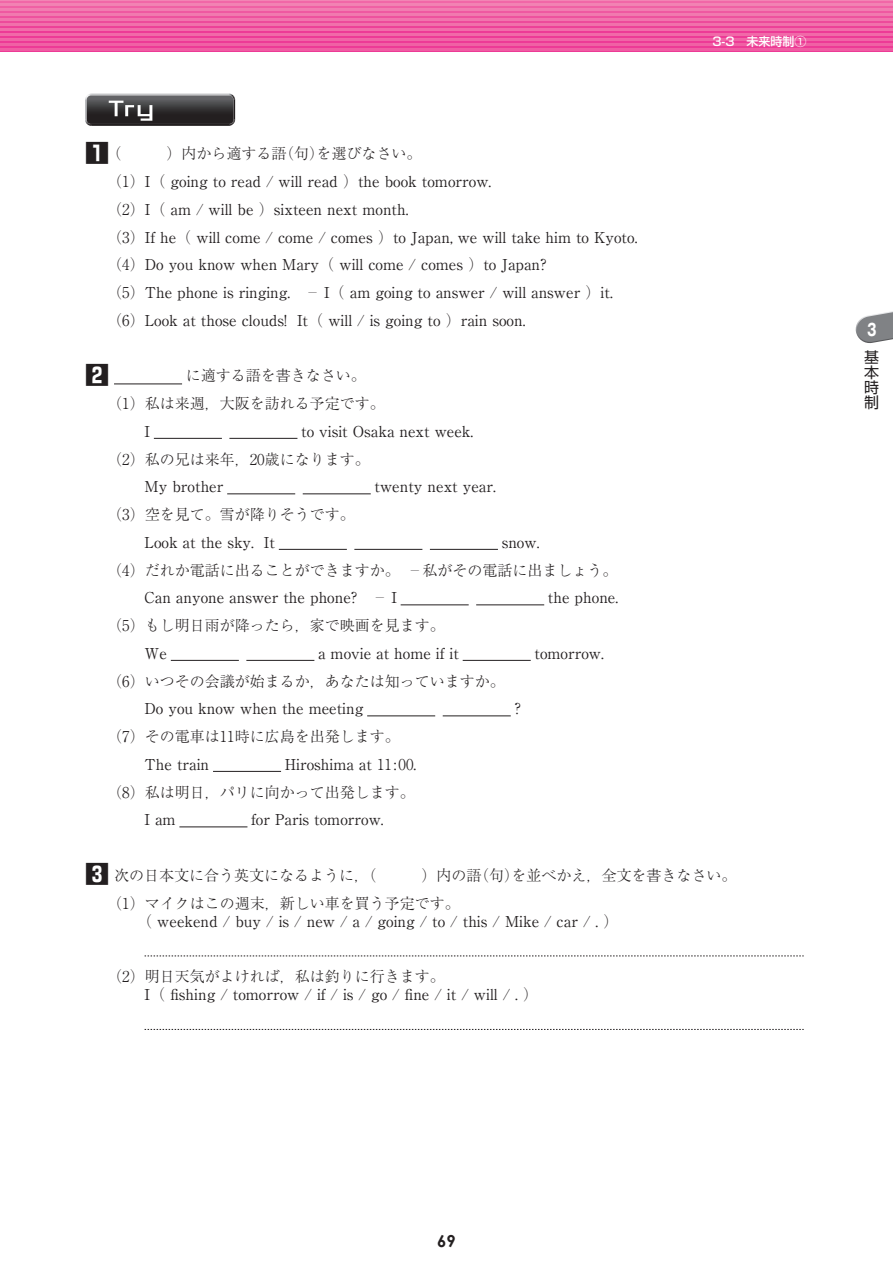
<style>
.page{position:relative;width:893px;height:1263px;background:#fff}
.page>*{position:absolute;margin:0;border:0;box-sizing:border-box;transform-origin:0 0}
.t1{font:700 24px "Shin Go Pr 6";color:#231f20}
.t2{font:700 16.5px "Century Gothic";color:#231f20}
.t3{font:700 16.5px "Gothic MB101 Pr 6";color:#fff;scale:.75 1}
.t4{font:15px/27.8px "Ryumin Pr 6";color:#231f20}
.t5{font:300 15px/27.8px "Ryumin Pr 6";color:#231f20}
.t6{font:15px/15px "Shin Go Pr 6";color:#231f20;text-align:justify}
.t7{font:500 12px "Shin Go Pro";color:#fff}
.s1{font-family:"Shin Go Pr 6";font-weight:700;font-size:24px}
.s2{font-weight:300}
.s3{font-weight:400}
</style>
<div class="page">
<svg style="left:0;top:0;width:893px;height:52px;background:#ee55a0"></svg>
<hr style="left:1px;top:0;width:892px;height:1px;background:#f284b4">
<hr style="left:1px;top:4px;width:892px;height:2px;background:#f181b2">
<hr style="left:1px;top:9px;width:892px;height:2px;background:#f17cb0">
<hr style="left:1px;top:14px;width:892px;height:2px;background:#f178ae">
<hr style="left:1px;top:19px;width:892px;height:2px;background:#f174ad">
<hr style="left:1px;top:24px;width:892px;height:2px;background:#f16fab">
<hr style="left:1px;top:29px;width:892px;height:2px;background:#f16ca9">
<hr style="left:1px;top:34px;width:892px;height:2px;background:#f168a8">
<hr style="left:1px;top:39px;width:892px;height:2px;background:#f064a6">
<hr style="left:1px;top:44px;width:892px;height:2px;background:#f060a4">
<hr style="left:1px;top:49px;width:892px;height:2px;background:#ef5ca3">
<svg style="left:855px;top:311px;width:38px;height:32px"></svg>
<svg style="left:85px;top:94px;width:150px;height:32px;background:#4d4c4d"></svg>
<hr style="left:114px;top:384px;width:68px;height:1px;background:#231f20">
<hr style="left:154px;top:438px;width:68px;height:1px;background:#231f20">
<hr style="left:229px;top:438px;width:68px;height:1px;background:#231f20">
<hr style="left:227px;top:494px;width:68px;height:1px;background:#231f20">
<hr style="left:303px;top:494px;width:68px;height:1px;background:#231f20">
<hr style="left:279px;top:549px;width:68px;height:1px;background:#231f20">
<hr style="left:354px;top:549px;width:68px;height:1px;background:#231f20">
<hr style="left:430px;top:549px;width:68px;height:1px;background:#231f20">
<hr style="left:401px;top:605px;width:68px;height:1px;background:#231f20">
<hr style="left:476px;top:605px;width:68px;height:1px;background:#231f20">
<hr style="left:171px;top:660px;width:68px;height:1px;background:#231f20">
<hr style="left:246px;top:660px;width:68px;height:1px;background:#231f20">
<hr style="left:463px;top:660px;width:68px;height:1px;background:#231f20">
<hr style="left:367px;top:716px;width:68px;height:1px;background:#231f20">
<hr style="left:443px;top:716px;width:68px;height:1px;background:#231f20">
<hr style="left:213px;top:771px;width:68px;height:1px;background:#231f20">
<hr style="left:179px;top:827px;width:68px;height:1px;background:#231f20">
<svg style="left:145px;top:956px;width:659px;height:1px"></svg>
<svg style="left:145px;top:1029px;width:659px;height:1px"></svg>
<p class="t7" style="left:712px;top:31px;width:95px">3-3　未来時制①</p>
<p class="t4" style="left:107px;top:139px;width:532px;text-indent:-22px"><span class="s1">1</span><span class="s2">（　　　）内から適する語（句）を選びなさい。<br>（1）</span>I<span class="s2">（</span> going to read / will read <span class="s2">）</span>the book tomorrow.<br><span class="s2">（2）</span>I<span class="s2">（</span> am / will be <span class="s2">）</span>sixteen next month.<br><span class="s2">（3）</span>If he<span class="s2">（</span> will come / come / comes <span class="s2">）</span>to Japan, we will take him to Kyoto.<span class="s2">（4）</span>Do you know when Mary<span class="s2">（</span> will come / comes <span class="s2">）</span>to Japan?<br><span class="s2">（5）</span>The phone is ringing. <sup>－</sup> I<span class="s2">（</span> am going to answer / will answer <span class="s2">）</span>it.<span class="s2">（6）</span>Look at those clouds! It<span class="s2">（</span> will / is going to <span class="s2">）</span>rain soon.</p>
<h1 class="t1" style="left:85px;top:356px;width:25px">2</h1>
<p class="t5" style="left:107px;top:361px;width:279px;text-indent:79px">に適する語を書きなさい。（1）私は来週，大阪を訪れる予定です。</p>
<p class="t4" style="left:145px;top:416px;width:7px">I</p>
<p class="t4" style="left:301px;top:416px;width:174px">to visit Osaka next week.</p>
<p class="t5" style="left:107px;top:444px;width:264px">（2）私の兄は来年，20歳になります。</p>
<p class="t4" style="left:145px;top:472px;width:80px">My brother</p>
<p class="t4" style="left:374px;top:472px;width:123px">twenty next year.</p>
<p class="t5" style="left:107px;top:500px;width:249px">（3）空を見て。雪が降りそうです。</p>
<p class="t4" style="left:145px;top:527px;width:132px">Look at the sky. It</p>
<p class="t4" style="left:502px;top:527px;width:39px">snow.</p>
<p class="t5" style="left:107px;top:555px;width:511px">（4）だれか電話に出ることができますか。　<sup>－</sup>私がその電話に出ましょう。</p>
<p class="t4" style="left:145px;top:583px;width:254px">Can anyone answer the phone? <sup>－</sup> I</p>
<p class="t4" style="left:548px;top:583px;width:72px">the phone.</p>
<p class="t5" style="left:107px;top:611px;width:339px">（5）もし明日雨が降ったら，家で映画を見ます。</p>
<p class="t4" style="left:145px;top:638px;width:24px">We</p>
<p class="t4" style="left:318px;top:638px;width:142px">a movie at home if it</p>
<p class="t4" style="left:534px;top:638px;width:71px">tomorrow.</p>
<p class="t5" style="left:107px;top:666px;width:399px">（6）いつその会議が始まるか，あなたは知っていますか。</p>
<p class="t4" style="left:145px;top:694px;width:220px">Do you know when the meeting</p>
<p class="t4" style="left:514px;top:694px;width:8px">?</p>
<p class="t5" style="left:107px;top:722px;width:294px">（7）その電車は11時に広島を出発します。</p>
<p class="t4" style="left:145px;top:749px;width:66px">The train</p>
<p class="t5" style="left:107px;top:749px;width:310px;text-align:right"><span class="s3">Hiroshima at</span> 11<span class="s3">:</span> 00<span class="s3">.<br></span>（8）私は明日，パリに向かって出発します。</p>
<p class="t4" style="left:145px;top:805px;width:33px">I am</p>
<p class="t4" style="left:251px;top:805px;width:134px">for Paris tomorrow.</p>
<p class="t5" style="left:107px;top:860px;width:631px;text-indent:-22px"><span class="s1">3</span> 次の日本文に合う英文になるように，（　　　）内の語（句）を並べかえ，全文を書きなさい。（1）マイクはこの週末，新しい車を買う予定です。</p>
<p class="t4" style="left:137px;top:906px;width:483px"><span class="s2">（</span> weekend / buy / is / new / a / going / to / this / Mike / car / . <span class="s2">）</span></p>
<p class="t4" style="left:145px;top:967px;width:395px;line-height:18px;text-indent:-37px"><span class="s2">（2）明日天気がよければ，私は釣りに行きます。<br></span>I<span class="s2">（</span> fishing / tomorrow / if / is / go / fine / it / will / . <span class="s2">）</span></p>
<p class="t3" style="left:867px;top:316px;width:14px">3</p>
<p class="t6" style="left:864px;top:349px;width:16px">基本時制</p>
<p class="t2" style="left:437px;top:1228px;width:20px">69</p>
</div>
